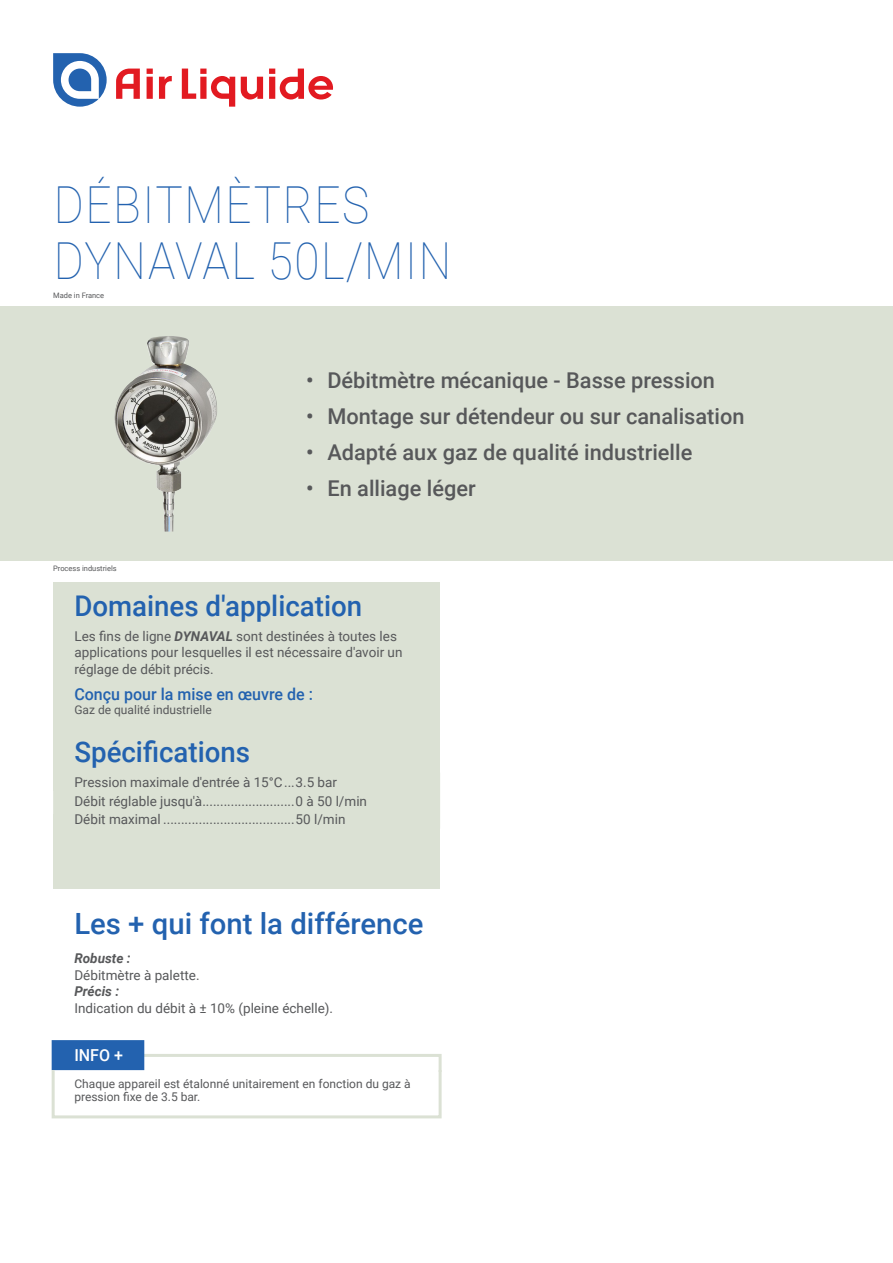
<style>
.page{position:relative;width:893px;height:1263px;background:#fff}
.page>*{position:absolute;margin:0;border:0;box-sizing:border-box;transform-origin:0 0}
.Titre_de_la_fiche{font:100 51px/55.5px "Roboto";letter-spacing:.035em;color:#2362af;scale:.9 1}
.Sous_titre_bleu_Fond{font:500 29.25px "Roboto";color:#2362af}
.Sous_titre_bleu_Fond-2{font:500 28.5px "Roboto";color:#2362af}
.t1{font:500 21.75px "Roboto";color:#57585a}
.Sous_titre_niv2_bleu{font:500 16.5px "Roboto";color:#2362af}
.InfoPlus_titre{font:500 16.5px "Roboto";color:#fff}
.Texte_descriptif_Noi{font:13.5px/16.5px "Roboto";color:#57585a}
.Texte_à_gauche_table{font:13.5px "Roboto";color:#57585a}
.Texte_à_droite_table{font:13.5px "Roboto";color:#57585a}
.InfoPlus_text{font:12px/13.5px "Roboto";color:#57585a}
.Texte_descriptif_Noi-2{font:12px "Roboto";color:#57585a}
.Equipe_Segmentation{font:7.5px "Roboto";color:#57585a}
.s1{font-weight:700;font-style:italic}
</style>
<div class="page">
<svg style="left:53px;top:53px;width:54px;height:54px"></svg>
<svg style="left:159px;top:76px;width:13px;height:23px"></svg>
<svg style="left:147px;top:69px;width:6px;height:30px"></svg>
<svg style="left:116px;top:69px;width:24px;height:30px"></svg>
<svg style="left:241px;top:77px;width:22px;height:23px"></svg>
<svg style="left:182px;top:69px;width:53px;height:38px"></svg>
<svg style="left:269px;top:69px;width:64px;height:31px"></svg>
<div style="left:0;top:306px;width:893px;height:255px;background:#dbe1d4"></div>
<div style="left:53px;top:581px;width:387px;height:63px;background:#dbe1d4"></div>
<div style="left:53px;top:613px;width:387px;height:85px;background:#dbe1d4"></div>
<div style="left:53px;top:688px;width:387px;height:50px;background:#dbe1d4"></div>
<div style="left:53px;top:728px;width:387px;height:63px;background:#dbe1d4"></div>
<div style="left:53px;top:814px;width:387px;height:48px;background:#dbe1d4"></div>
<div style="left:53px;top:837px;width:387px;height:51px;background:#dbe1d4"></div>
<svg style="left:51px;top:1052px;width:391px;height:23px"></svg>
<div style="left:52px;top:1040px;width:92px;height:30px;background:#2362af"></div>
<div style="left:52px;top:1069px;width:390px;height:49px;border:3px solid #dbe1d4"></div>
<div style="left:53px;top:791px;width:387px;height:23px;background:#dbe1d4"></div>
<img style="left:114px;top:336px;width:103px;height:195px">
<p class="Titre_de_la_fiche" style="left:54px;top:175px;width:443px">DÉBITMÈTRES<br>DYNAVAL 50L/MIN</p>
<p class="Equipe_Segmentation" style="left:53px;top:290px;width:53px">Made in France</p>
<p class="Equipe_Segmentation" style="left:53px;top:563px;width:65px">Process industriels</p>
<p class="t1" style="left:306px;top:365px;width:410px">• Débitmètre mécanique - Basse pression</p>
<p class="t1" style="left:306px;top:401px;width:440px">• Montage sur détendeur ou sur canalisation</p>
<p class="t1" style="left:306px;top:437px;width:388px">• Adapté aux gaz de qualité industrielle</p>
<p class="t1" style="left:306px;top:473px;width:171px">• En alliage léger</p>
<p class="Sous_titre_bleu_Fond-2" style="left:74px;top:585px;width:289px">Domaines d'application</p>
<p class="Texte_descriptif_Noi" style="left:74px;top:627px;width:330px">Les fins de ligne <span class="s1">DYNAVAL</span> sont destinées à toutes les applications pour lesquelles il est nécessaire d'avoir un réglage de débit précis.</p>
<p class="Sous_titre_niv2_bleu" style="left:74px;top:683px;width:240px">Conçu pour la mise en œuvre de :</p>
<p class="Texte_descriptif_Noi-2" style="left:74px;top:701px;width:139px">Gaz de qualité industrielle</p>
<p class="Sous_titre_bleu_Fond-2" style="left:74px;top:732px;width:177px">Spécifications</p>
<p class="Texte_à_gauche_table" style="left:74px;top:773px;width:210px">Pression maximale d'entrée à 15°C</p>
<p class="Texte_à_droite_table" style="left:296px;top:773px;width:43px">3.5 bar</p>
<p class="Texte_à_gauche_table" style="left:74px;top:791px;width:129px">Débit réglable jusqu'à</p>
<p class="Texte_à_droite_table" style="left:296px;top:791px;width:73px">0 à 50 l/min</p>
<p class="Texte_à_gauche_table" style="left:74px;top:810px;width:88px">Débit maximal</p>
<p class="Texte_à_droite_table" style="left:296px;top:810px;width:51px">50 l/min</p>
<p class="Sous_titre_bleu_Fond" style="left:74px;top:903px;width:351px">Les + qui font la différence</p>
<p class="Texte_descriptif_Noi" style="left:74px;top:949px;width:260px"><span class="s1">Robuste :<br></span>Débitmètre à palette.<br><span class="s1">Précis :<br></span>Indication du débit à ± 10% (pleine échelle).</p>
<p class="InfoPlus_titre" style="left:74px;top:1044px;width:50px">INFO +</p>
<p class="InfoPlus_text" style="left:74px;top:1076px;width:338px">Chaque appareil est étalonné unitairement en fonction du gaz à pression fixe de 3.5 bar.</p>
</div>
